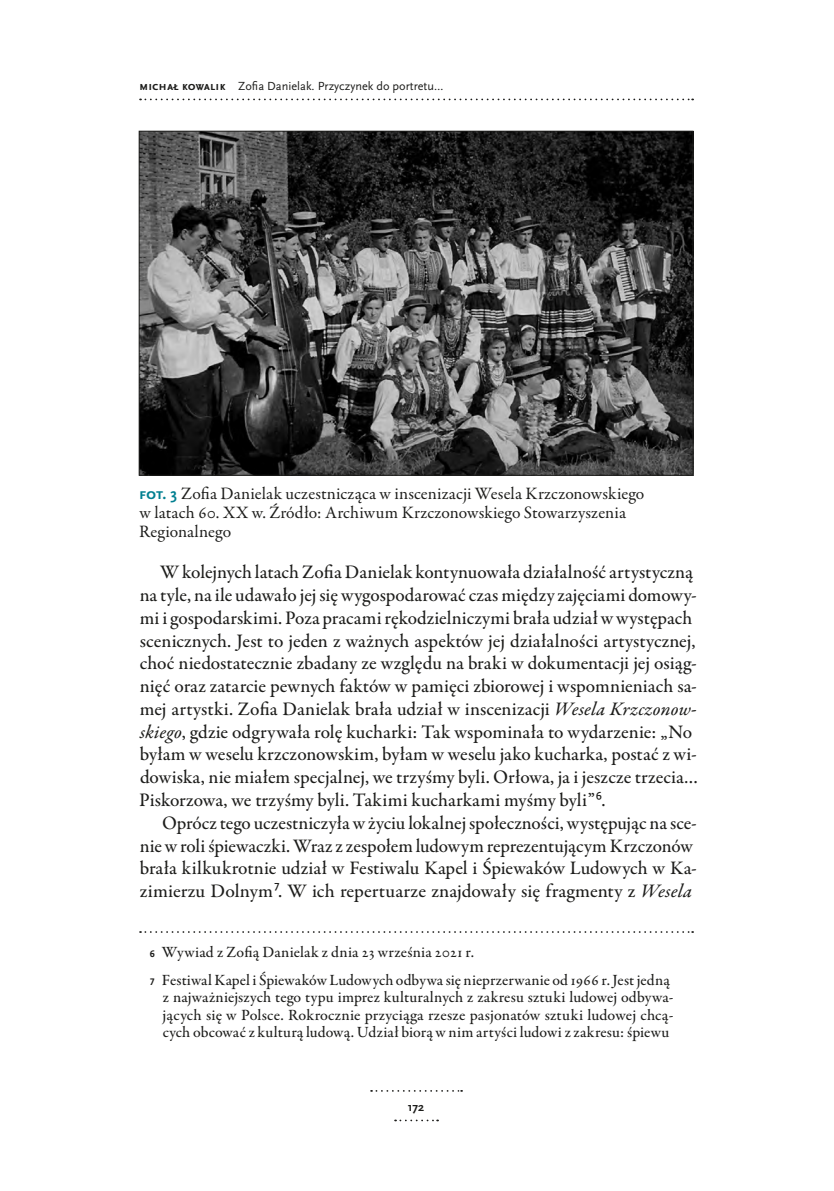
<style>
.page{position:relative;width:834px;height:1191px;background:#fff}
.page>*{position:absolute;margin:0;border:0;box-sizing:border-box;transform-origin:0 0}
.t1{font:500 19.25px/22.8px "Garamond Premr Pro";color:#1d1d1b}
.t2{font:17.5px/19.2px "Garamond Premr Pro";letter-spacing:.01em;color:#1d1d1b}
.t3{font:500 15.75px/17.5px "Garamond Premr Pro";letter-spacing:.01em;color:#1d1d1b}
.t4{font:12.25px "Scala Sans Pro";color:#1d1d1b}
.t5{font:700 12.25px "Scala Sans Pro";color:#1d1d1b}
.s1{font-weight:700}
.s2{font-family:"Scala Sans Pro";font-weight:700;font-size:15.75px;color:#007f90}
.s3{font-family:"Garamond Premr Pro Med It";font-weight:400}
.s4{font-family:"Scala Sans Pro";font-weight:400;font-size:16.62px}
.s5{font-family:"Scala Sans Pro";font-weight:700;font-size:9.97px}
</style>
<div class="page">
<svg style="left:371px;top:1090px;width:91px;height:1px"></svg>
<svg style="left:395px;top:1119px;width:43px;height:2px"></svg>
<svg style="left:140px;top:99px;width:553px;height:1px"></svg>
<svg style="left:140px;top:931px;width:553px;height:2px"></svg>
<img style="left:141px;top:133px;width:550px;height:340px">
<p class="t5" style="left:139px;top:79px;width:8px">MICHAŁ</p>
<p class="t4" style="left:182px;top:79px;width:263px"><span class="s1">KOWALI K</span> Zofia Danielak. Przyczynek do portretu…</p>
<p class="t2" style="left:139px;top:484px;width:506px"><span class="s2">Fot. 3</span> Zofia Danielak uczestnicząca w inscenizacji Wesela Krzczonowskiego w latach 60. XX w. Źródło: Archiwum Krzczonowskiego Stowarzyszenia<br>Regionalnego</p>
<p class="t1" style="left:139px;top:561px;width:560px;text-indent:21px">W kolejnych latach Zofia Danielak kontynuowała działalność artystyczną na tyle, na ile udawało jej się wygospodarować czas między zajęciami domowy&shy;mi i gospodarskimi. Poza pracami rękodzielniczymi brała udział w występach scenicznych. Jest to jeden z ważnych aspektów jej działalności artystycznej, choć niedostatecznie zbadany ze względu na braki w dokumentacji jej osiąg&shy;nięć oraz zatarcie pewnych faktów w pamięci zbiorowej i wspomnieniach sa&shy;mej artystki. Zofia Danielak brała udział w inscenizacji <span class="s3">Wesela Krzczonow&shy;skiego</span>, gdzie odgrywała rolę kucharki: Tak wspominała to wydarzenie: „No byłam w weselu krzczonowskim, byłam w weselu jako kucharka, postać z wi&shy;dowiska, nie miałem specjalnej, we trzyśmy byli. Orłowa, ja i jeszcze trzecia… Piskorzowa, we trzyśmy byli. Takimi kucharkami myśmy byli”<span class="s4">6</span>.</p>
<p class="t1" style="left:140px;top:811px;width:558px;text-indent:22px">Oprócz tego uczestniczyła w życiu lokalnej społeczności, występując na sce&shy;nie w roli śpiewaczki. Wraz z zespołem ludowym reprezentującym Krzczonów brała kilkukrotnie udział w Festiwalu Kapel i Śpiewaków Ludowych w Ka&shy;zimierzu Dolnym<span class="s4">7</span>. W ich repertuarze znajdowały się fragmenty z <span class="s3">Wesela</span></p>
<p class="t3" style="left:150px;top:938px;width:521px;line-height:28px"><span class="s5">6</span> Wywiad z Zofią Danielak z dnia 23 września 2021r.<br><span class="s5">7</span> Festiwal Kapel i Śpiewaków Ludowych odbywa się nieprzerwanie od 1966 r. Jest jedną</p>
<p class="t3" style="left:162px;top:988px;width:512px;text-align:justify">z najważniejszych tego typu imprez kulturalnych z zakresu sztuki ludowej odbywa&shy;jących się w Polsce. Rokrocznie przyciąga rzesze pasjonatów sztuki ludowej chcą&shy;cych obcować z kulturą ludową. Udział biorą w nim artyści ludowi z zakresu: śpiewu</p>
<p class="t5" style="left:408px;top:1099px;width:18px">172</p>
</div>
